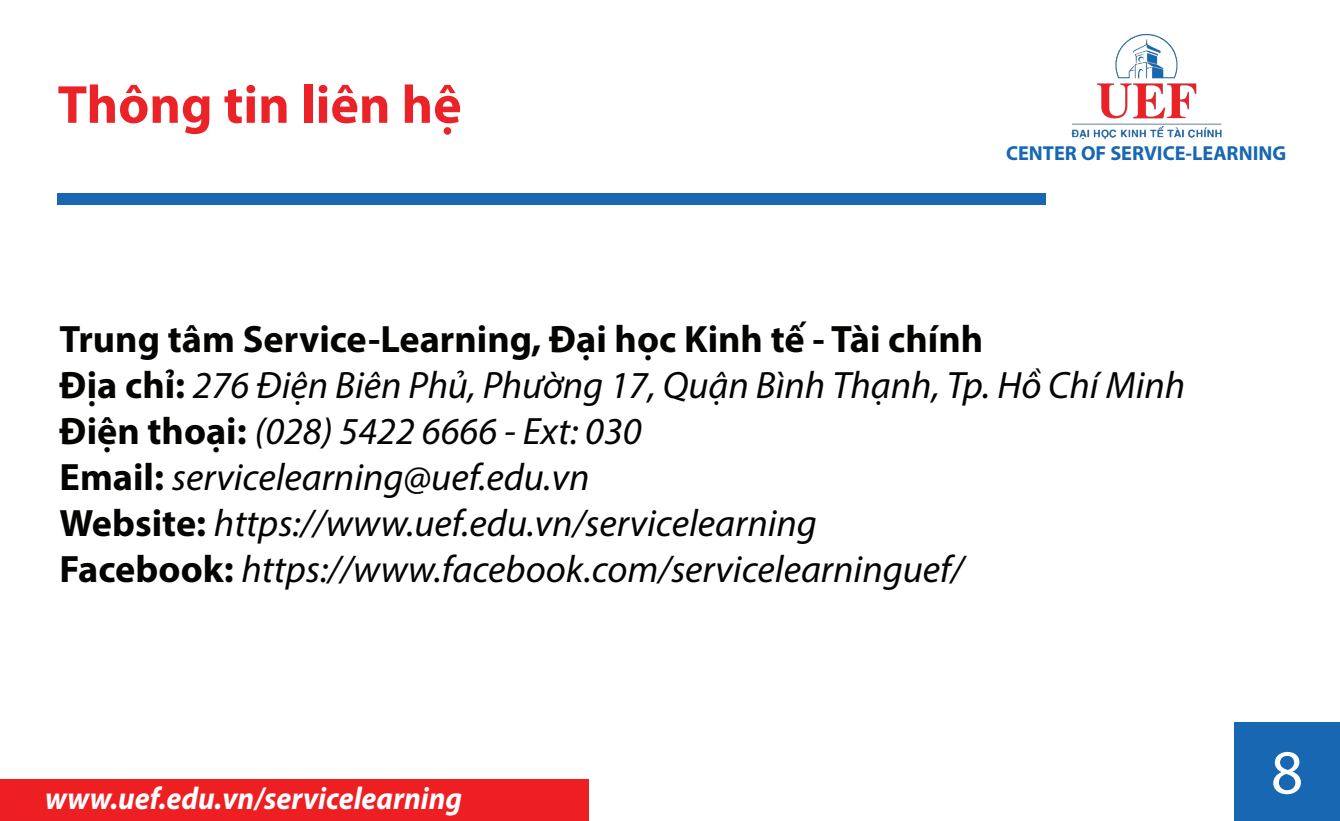
<style>
.page{position:relative;width:1340px;height:821px;background:#fff}
.page>*{position:absolute;margin:0;border:0;box-sizing:border-box;transform-origin:0 0}
.t1{font:63px "Myriad Pro";color:#fff}
.t2{font:700 54px "Myriad Pro";color:#eb2328}
.t3{font:italic 38.25px/45.9px "Myriad Pro";color:#040503}
.t4{font:italic 700 31.5px "Myriad Pro";color:#fff;scale:.94 1}
.t5{font:700 20.25px "Myriad Pro";color:#1767b3}
.s1{font-weight:700;font-style:normal}
</style>
<div class="page">
<div style="left:1234px;top:722px;width:105px;height:99px;background:#1767b3"></div>
<div style="left:58px;top:193px;width:987px;height:11px;background:#1767b3"></div>
<img style="left:1071px;top:34px;width:151px;height:106px">
<div style="left:0;top:779px;width:588px;height:42px;background:#ee1f23"></div>
<h2 class="t2" style="left:58px;top:69px;width:405px">Thông tin liên hệ</h2>
<p class="t5" style="left:1006px;top:140px;width:282px">CENTER OF SERVICE-LEARNING</p>
<p class="t3" style="left:60px;top:316px;width:1127px"><span class="s1">Trung tâm Service-Learning, Đại học Kinh tế - Tài chính<br>Địa chỉ:</span> 276 Điện Biên Phủ, Phường 17, Quận Bình Thạnh, Tp. Hồ Chí Minh <span class="s1">Điện thoại:</span> (028) 5422 6666 - Ext: 030<br><span class="s1">Email:</span> servicelearning@uef.edu.vn<br><span class="s1">Website:</span> https://www.uef.edu.vn/servicelearning<br><span class="s1">Facebook:</span> https://www.facebook.com/servicelearninguef/</p>
<p class="t4" style="left:45px;top:777px;width:445px">www.uef.edu.vn/servicelearning</p>
<h1 class="t1" style="left:1270px;top:733px;width:34px">8</h1>
</div>
